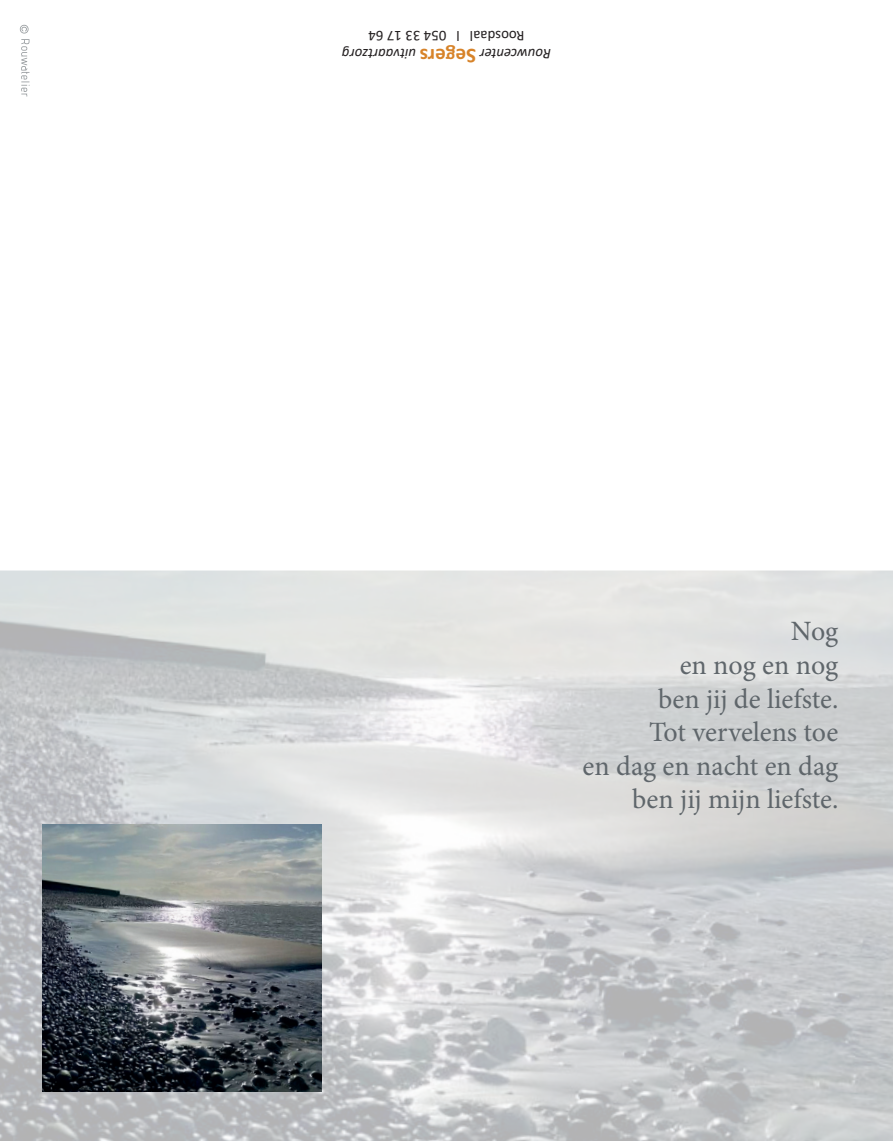
<style>
.page{position:relative;width:893px;height:1141px;background:#fff}
.page>*{position:absolute;margin:0;border:0;box-sizing:border-box;transform-origin:0 0}
.t1{font:28px "Minion Pro";color:#5f666b}
.t2{font:700 21px "Calibri";color:#d78329}
.t3{font:italic 14.88px "Calibri";color:#231f20}
.t4{font:14.88px "Calibri";color:#231f20}
</style>
<div class="page">
<img style="left:0;top:570px;width:893px;height:571px">
<img style="left:42px;top:825px;width:279px;height:266px">
<svg style="left:20px;top:25px;width:10px;height:72px"></svg>
<p class="t4" style="left:525px;top:47px;width:158px;rotate:-180deg">Roosdaal l 054 33 17 64</p>
<p class="t3" style="left:416px;top:65px;width:76px;rotate:-180deg">uitvaartzorg</p>
<p class="t2" style="left:476px;top:71px;width:58px;rotate:-180deg">Segers</p>
<p class="t3" style="left:551px;top:65px;width:73px;rotate:-180deg">Rouwcenter</p>
<p class="t1" style="left:791px;top:613px;width:49px">Nog</p>
<p class="t1" style="left:680px;top:646px;width:160px">en nog en nog</p>
<p class="t1" style="left:658px;top:680px;width:182px">ben jij de liefste.</p>
<p class="t1" style="left:649px;top:714px;width:191px">Tot vervelens toe</p>
<p class="t1" style="left:583px;top:747px;width:257px">en dag en nacht en dag</p>
<p class="t1" style="left:632px;top:781px;width:208px">ben jij mijn liefste.</p>
</div>
